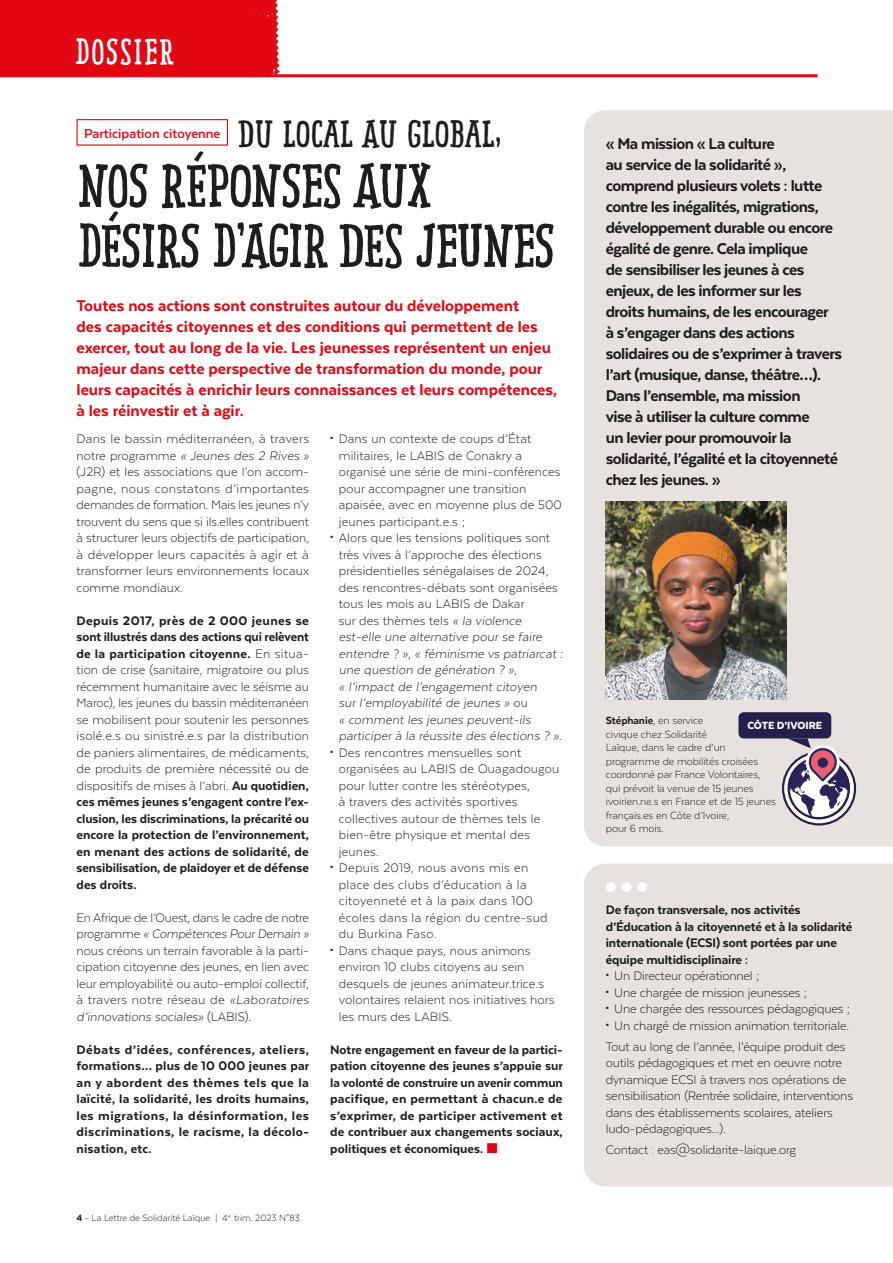
<style>
.page{position:relative;width:893px;height:1263px;background:#fff}
.page>*{position:absolute;margin:0;border:0;box-sizing:border-box;transform-origin:0 0}
.t1{font:60px/60px "Pinto NO 02";letter-spacing:-.045em;color:#1d1d1b}
.t2{font:37.5px "Pinto NO 02";letter-spacing:-.025em;color:#1d1d1b}
.t3{font:35.7px "Pinto NO 02";color:#fff}
.t4{font:800 18px/21px "Texta";letter-spacing:-.03em;color:#1d1d1b}
.t5{font:800 18px/21px "Texta";color:#e30613}
.t6{font:700 15px "Texta";color:#e30613}
.t7{font:800 14.25px/16.5px "Texta";color:#1d1d1b;text-align:justify}
.t8{font:300 14.25px/16.5px "Texta";letter-spacing:.01em;color:#1d1d1b;text-align:justify}
.t9{font:italic 300 14.25px/16.5px "Texta Alt";letter-spacing:.01em;color:#1d1d1b}
.t10{font:300 14.25px/16.5px "Texta";letter-spacing:-.01em;color:#1d1d1b}
.t11{font:300 14.25px "Texta";letter-spacing:-.015em;color:#1d1d1b}
.t12{font:italic 300 14.25px "Texta Alt";letter-spacing:-.01em;color:#1d1d1b}
.t13{font:300 12px/13.5px "Texta";letter-spacing:-.01em;color:#1d1d1b}
.t14{font:900 12px "Texta Alt";color:#fff}
.t15{font:300 10.5px "Texta";color:#1d1d1b}
.s1{font-family:"Texta";font-style:normal}
.s2{font-weight:300}
.s3{font-family:"Texta Alt";font-style:italic}
.s4{font-family:"Texta Alt";font-weight:900}
.s5{color:#e30613}
.s6{font-family:"Texta Alt";font-weight:800}
.s7{font-weight:800}
</style>
<div class="page">
<div style="left:77px;top:119px;width:151px;height:27px;border:1px solid #e30613"></div>
<hr style="left:0;top:74px;width:817px;height:3px;background:#e30613">
<div style="left:0;top:0;width:281px;height:75px;background:#e30613"></div>
<div style="left:584px;top:864px;width:309px;height:322px;background:#e7e2e0"></div>
<div style="left:584px;top:110px;width:309px;height:736px;background:#e7e2e0"></div>
<div style="left:606px;top:882px;width:10px;height:10px;background:#fff;border-radius:50%"></div>
<div style="left:622px;top:882px;width:9px;height:10px;background:#fff;border-radius:50%"></div>
<div style="left:637px;top:882px;width:10px;height:10px;background:#fff;border-radius:50%"></div>
<svg style="left:783px;top:752px;width:72px;height:72px"></svg>
<div style="left:782px;top:751px;width:74px;height:74px;border:2px solid #25204b;border-radius:50%"></div>
<div style="left:738px;top:712px;width:93px;height:26px;background:#25204b;border-radius:5px"></div>
<svg style="left:787px;top:736px;width:63px;height:83px"></svg>
<div style="left:818px;top:757px;width:10px;height:11px;background:#2b245b;border-radius:50%"></div>
<img style="left:606px;top:502px;width:181px;height:198px">
<h3 class="t3" style="left:74px;top:30px;width:101px">DOSSIER</h3>
<p class="t6" style="left:84px;top:126px;width:138px">Participation citoyenne</p>
<h2 class="t2" style="left:237px;top:112px;width:266px">DU LOCAL AU GLOBAL,</h2>
<h1 class="t1" style="left:77px;top:156px;width:481px">NOS RÉPONSES AUX<br>DÉSIRS D’AGIR DES JEUNES</h1>
<p class="t5" style="left:77px;top:295px;width:482px">Toutes nos actions sont construites autour du développement<br>des capacités citoyennes et des conditions qui permettent de les exercer, tout au long de la vie. Les jeunesses représentent un enjeu majeur dans cette perspective de transformation du monde, pour leurs capacités à enrichir leurs connaissances et leurs compétences, à les réinvestir et à agir.</p>
<p class="t8" style="left:77px;top:431px;width:234px">Dans le bassin méditerranéen, à travers</p>
<p class="t9" style="left:77px;top:447px;width:234px"><span class="s1">notre programme</span> « Jeunes des 2 Rives »</p>
<p class="t8" style="left:77px;top:464px;width:234px">(J2R) et les associations que l’on accom&shy;pagne, nous constatons d’importantes demandes de formation. Mais les jeunes n’y trouvent du sens que si ils.elles contribuent à structurer leurs objectifs de participation, à développer leurs capacités à agir et à transformer leurs environnements locaux comme mondiaux.</p>
<p class="t7" style="left:77px;top:612px;width:234px">Depuis 2017, près de 2 000 jeunes se sont illustrés dans des actions qui relèvent de la participation citoyenne. <span class="s2">En situa&shy;tion de crise (sanitaire, migratoire ou plus récemment humanitaire avec le séisme au Maroc), les jeunes du bassin méditerranéen se mobilisent pour soutenir les personnes isolé.e.s ou sinistré.e.s par la distribution de paniers alimentaires, de médicaments, de produits de première nécessité ou de dispositifs de mises à l’abri.</span> Au quotidien, ces mêmes jeunes s’engagent contre l’ex&shy;clusion, les discriminations, la précarité ou encore la protection de l’environnement, en menant des actions de solidarité, de sensibilisation, de plaidoyer et de défense des droits.</p>
<p class="t11" style="left:77px;top:910px;width:234px">En Afrique de l’Ouest, dans le cadre de notre</p>
<p class="t12" style="left:77px;top:927px;width:234px"><span class="s1">programme</span> « Compétences Pour Demain »</p>
<p class="t8" style="left:77px;top:942px;width:234px">nous créons un terrain favorable à la parti&shy;cipation citoyenne des jeunes, en lien avec leur employabilité ou auto-emploi collectif, à travers notre réseau de <span class="s3">«Laboratoires</span></p>
<p class="t9" style="left:77px;top:1008px;width:176px">d’innovations sociales» <span class="s1">(LABIS).</span></p>
<p class="t7" style="left:77px;top:1041px;width:234px">Débats d’idées, conférences, ateliers, formations… plus de 10 000 jeunes par an y abordent des thèmes tels que la laïcité, la solidarité, les droits humains, les migrations, la désinformation, les discriminations, le racisme, la décolo&shy;nisation, etc.</p>
<p class="t8" style="left:330px;top:431px;width:203px"><span class="s4">·</span> Dans un contexte de coups d’État</p>
<p class="t8" style="left:339px;top:447px;width:185px">militaires, le LABIS de Conakry a</p>
<p class="t8" style="left:339px;top:464px;width:223px">organisé une série de mini-conférences</p>
<p class="t8" style="left:339px;top:480px;width:189px">pour accompagner une transition</p>
<p class="t8" style="left:339px;top:497px;width:225px">apaisée, avec en moyenne plus de 500</p>
<p class="t8" style="left:339px;top:513px;width:128px">jeunes participant.e.s ;</p>
<p class="t8" style="left:330px;top:530px;width:221px"><span class="s4">·</span> Alors que les tensions politiques sont</p>
<p class="t8" style="left:339px;top:546px;width:205px">très vives à l’approche des élections</p>
<p class="t8" style="left:339px;top:563px;width:211px">présidentielles sénégalaises de 2024,</p>
<p class="t8" style="left:339px;top:579px;width:221px">des rencontres-débats sont organisées</p>
<p class="t8" style="left:339px;top:596px;width:187px">tous les mois au LABIS de Dakar</p>
<p class="t8" style="left:339px;top:612px;width:184px">sur des thèmes tels <span class="s3">« la violence</span></p>
<p class="t9" style="left:339px;top:629px;width:225px">est-elle une alternative pour se faire entendre ? »<span class="s1">,</span> « féminisme vs patriarcat : une question de génération ? »<span class="s1">,<br></span>« l’impact de l’engagement citoyen<br>sur l’employabilité de jeunes » <span class="s1">ou<br></span>« comment les jeunes peuvent-ils participer à la réussite des élections ? »<span class="s1">.</span></p>
<p class="t8" style="left:330px;top:744px;width:192px"><span class="s4">·</span> Des rencontres mensuelles sont</p>
<p class="t8" style="left:339px;top:761px;width:222px">organisées au LABIS de Ouagadougou</p>
<p class="t8" style="left:339px;top:777px;width:193px">pour lutter contre les stéréotypes,</p>
<p class="t8" style="left:339px;top:794px;width:180px">à travers des activités sportives</p>
<p class="t8" style="left:339px;top:810px;width:203px">collectives autour de thèmes tels le</p>
<p class="t8" style="left:339px;top:827px;width:193px">bien-être physique et mental des</p>
<p class="t8" style="left:339px;top:843px;width:41px">jeunes.</p>
<p class="t8" style="left:330px;top:860px;width:199px"><span class="s4">·</span> Depuis 2019, nous avons mis en</p>
<p class="t8" style="left:339px;top:876px;width:189px">place des clubs d’éducation à la</p>
<p class="t8" style="left:339px;top:893px;width:195px">citoyenneté et à la paix dans 100</p>
<p class="t8" style="left:339px;top:909px;width:210px">écoles dans la région du centre-sud</p>
<p class="t8" style="left:339px;top:926px;width:99px">du Burkina Faso.</p>
<p class="t8" style="left:330px;top:942px;width:202px"><span class="s4">·</span> Dans chaque pays, nous animons</p>
<p class="t8" style="left:339px;top:959px;width:187px">environ 10 clubs citoyens au sein</p>
<p class="t8" style="left:339px;top:975px;width:207px">desquels de jeunes animateur.trice.s</p>
<p class="t8" style="left:339px;top:992px;width:217px">volontaires relaient nos initiatives hors</p>
<p class="t8" style="left:339px;top:1008px;width:115px">les murs des LABIS.</p>
<p class="t7" style="left:330px;top:1041px;width:234px">Notre engagement en faveur de la partici&shy;pation citoyenne des jeunes s’appuie sur la volonté de construire un avenir commun pacifique, en permettant à chacun.e de s’exprimer, de participer activement et de contribuer aux changements sociaux, politiques et économiques. <span class="s5">■</span></p>
<p class="t15" style="left:77px;top:1212px;width:225px"><span class="s6">4</span> - La Lettre de Solidarité Laïque | 4<sup>e</sup> trim. 2023 N°83</p>
<p class="t4" style="left:606px;top:133px;width:238px">« Ma mission « La culture<br>au service de la solidarité », comprend plusieurs volets : lutte contre les inégalités, migrations, développement durable ou encore égalité de genre. Cela implique<br>de sensibiliser les jeunes à ces enjeux, de les informer sur les droits humains, de les encourager<br>à s’engager dans des actions solidaires ou de s’exprimer à travers l’art (musique, danse, théâtre…).<br>Dans l’ensemble, ma mission<br>vise à utiliser la culture comme<br>un levier pour promouvoir la solidarité, l’égalité et la citoyenneté chez les jeunes. »</p>
<p class="t13" style="left:606px;top:714px;width:172px"><span class="s7">Stéphanie</span>, en service<br>civique chez Solidarité<br>Laïque, dans le cadre d’un programme de mobilités croisées coordonné par France Volontaires, qui prévoit la venue de 15 jeunes ivoirien.ne.s en France et de 15 jeunes français.es en Côte d’Ivoire,<br>pour 6 mois.</p>
<p class="t14" style="left:747px;top:719px;width:76px">CÔTE D’IVOIRE</p>
<p class="t7" style="left:606px;top:902px;width:248px;text-align:left">De façon transversale, nos activités d’Éducation à la citoyenneté et à la solidarité internationale (ECSI) sont portées par une équipe multidisciplinaire :<br><span class="s4">·</span> <span class="s2">Un Directeur opérationnel ;<br></span><span class="s4">·</span> <span class="s2">Une chargée de mission jeunesses ;<br></span><span class="s4">·</span> <span class="s2">Une chargée des ressources pédagogiques ; </span><span class="s4">·</span> <span class="s2">Un chargé de mission animation territoriale.</span></p>
<p class="t10" style="left:606px;top:1038px;width:249px">Tout au long de l’année, l’équipe produit des outils pédagogiques et met en oeuvre notre dynamique ECSI à travers nos opérations de sensibilisation (Rentrée solidaire, interventions dans des établissements scolaires, ateliers ludo-pédagogiques...).</p>
<p class="t10" style="left:606px;top:1141px;width:192px">Contact : eas@solidarite-laique.org</p>
</div>
